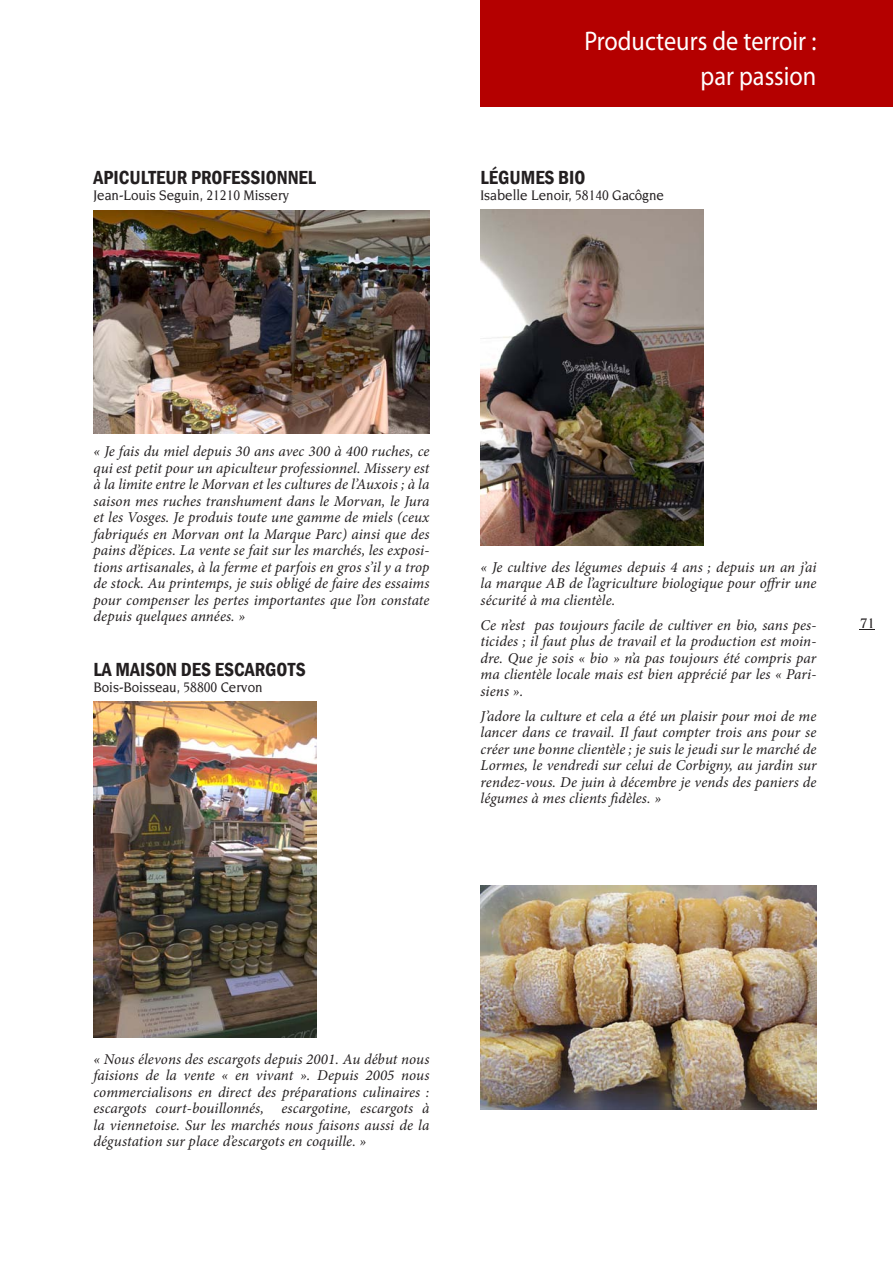
<style>
.page{position:relative;width:893px;height:1263px;background:#fff}
.page>*{position:absolute;margin:0;border:0;box-sizing:border-box;transform-origin:0 0}
.t1{font:27px/35.5px "Myriad Pro";color:#fff;text-align:right;scale:.9 1}
.t2{font:600 condensed 19.5px "Franklin Gothic";color:#231f20}
.t3{font:italic 15px/16.5px "Minion Pro";letter-spacing:.005em;color:#231f20;text-align:justify}
.t4{font:500 15px "Novarese Std";color:#231f20;scale:.9 1}
.t5{font:500 15px "Novarese Std";color:#231f20}
</style>
<div class="page">
<svg style="left:860px;top:629px;width:15px;height:1px"></svg>
<div style="left:480px;top:0;width:413px;height:106px;background:#b40000"></div>
<img style="left:94px;top:702px;width:223px;height:335px">
<img style="left:94px;top:211px;width:335px;height:223px">
<img style="left:480px;top:210px;width:224px;height:336px">
<img style="left:480px;top:886px;width:336px;height:223px">
<h2 class="t2" style="left:94px;top:164px;width:224px">APICULTEUR PROFESSIONNEL</h2>
<p class="t4" style="left:94px;top:187px;width:219px">Jean-Louis Seguin, 21210 Missery</p>
<h1 class="t1" style="left:584px;top:22px;width:259px">Producteurs de terroir : par passion</h1>
<h2 class="t2" style="left:480px;top:164px;width:106px">LÉGUMES BIO</h2>
<p class="t4" style="left:480px;top:187px;width:205px">Isabelle Lenoir, 58140 Gacôgne</p>
<p class="t3" style="left:94px;top:443px;width:337px">« Je fais du miel depuis 30 ans avec 300 à 400 ruches, ce qui est petit pour un apiculteur professionnel. Missery est à la limite entre le Morvan et les cultures de l’Auxois ; à la saison mes ruches transhument dans le Morvan, le Jura et les Vosges. Je produis toute une gamme de miels (ceux fabriqués en Morvan ont la Marque Parc) ainsi que des pains d’épices. La vente se fait sur les marchés, les exposi&shy;tions artisanales, à la ferme et parfois en gros s’il y a trop de stock. Au printemps, je suis obligé de faire des essaims pour compenser les pertes importantes que l’on constate depuis quelques années. »</p>
<h2 class="t2" style="left:94px;top:656px;width:214px">LA MAISON DES ESCARGOTS</h2>
<p class="t4" style="left:94px;top:679px;width:189px">Bois-Boisseau, 58800 Cervon</p>
<p class="t3" style="left:480px;top:559px;width:337px">« Je cultive des légumes depuis 4 ans ; depuis un an j’ai la marque AB de l’agriculture biologique pour offrir une sécurité à ma clientèle.</p>
<p class="t3" style="left:480px;top:617px;width:337px">Ce n’est pas toujours facile de cultiver en bio, sans pes&shy;ticides ; il faut plus de travail et la production est moin&shy;dre. Que je sois « bio » n’a pas toujours été compris par ma clientèle locale mais est bien apprécié par les « Pari&shy;siens ».</p>
<p class="t3" style="left:480px;top:708px;width:337px">J’adore la culture et cela a été un plaisir pour moi de me lancer dans ce travail. Il faut compter trois ans pour se créer une bonne clientèle ; je suis le jeudi sur le marché de Lormes, le vendredi sur celui de Corbigny, au jardin sur rendez-vous. De juin à décembre je vends des paniers de légumes à mes clients fidèles. »</p>
<p class="t5" style="left:860px;top:614px;width:16px">71</p>
<p class="t3" style="left:94px;top:1051px;width:337px">« Nous élevons des escargots depuis 2001. Au début nous faisions de la vente « en vivant ». Depuis 2005 nous commercialisons en direct des préparations culinaires : escargots court-bouillonnés, escargotine, escargots à la viennetoise. Sur les marchés nous faisons aussi de la dégustation sur place d’escargots en coquille. »</p>
</div>
